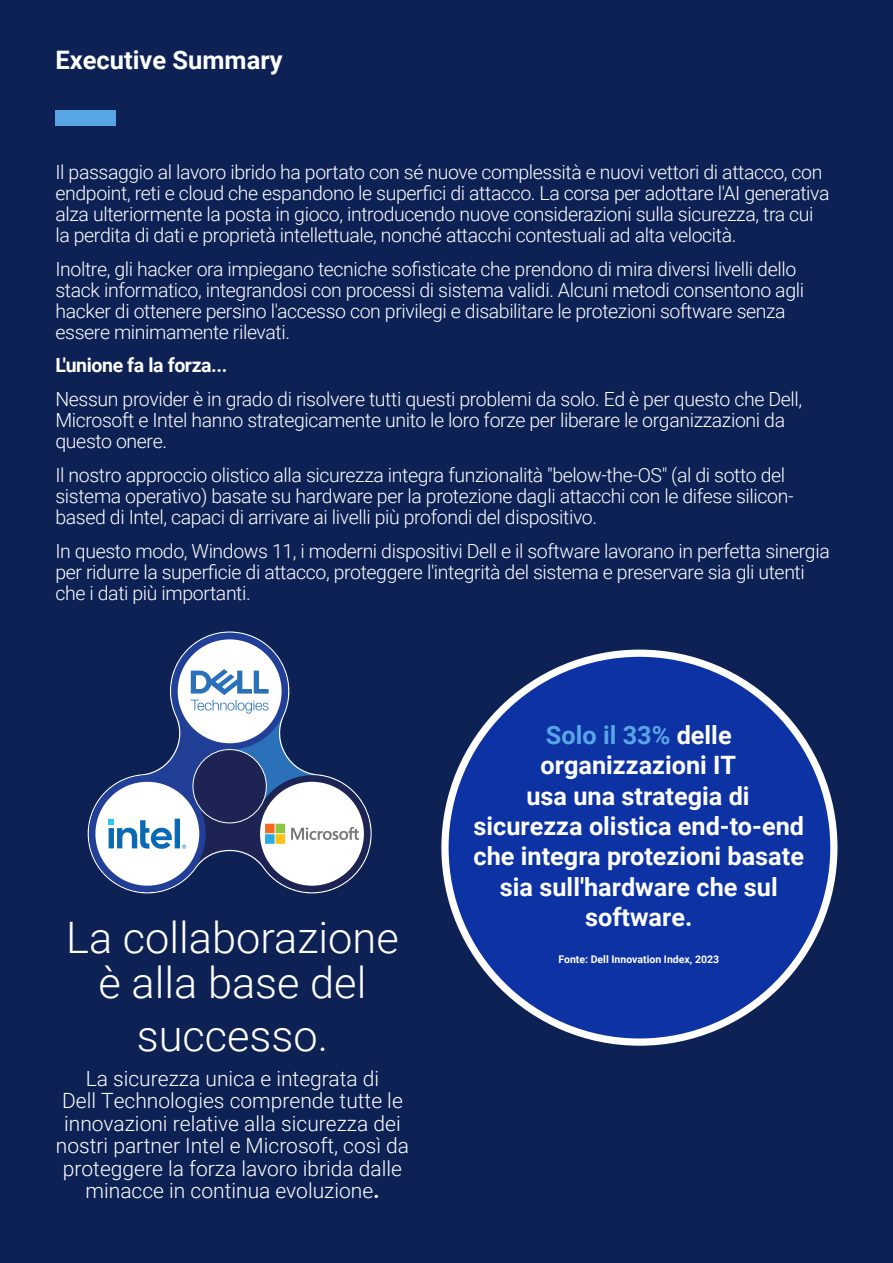
<style>
.page{position:relative;width:893px;height:1263px;background:#0d2155}
.page>*{position:absolute;margin:0;border:0;box-sizing:border-box;transform-origin:0 0}
.t1{font:300 43.35px/52.1px "Roboto";color:#fff;text-align:center}
.t2{font:700 25.5px "Roboto";color:#fff}
.t3{font:700 25.2px/30.3px "Roboto";color:#fff;text-align:center}
.t4{font:300 21px/22.5px "Roboto";color:#fff;text-align:center}
.t5{font:300 19.5px/21px "Roboto";letter-spacing:-.02em;color:#fff}
.t6{font:700 19.5px "Roboto";letter-spacing:-.02em;color:#fff}
.t7{font:700 10.5px "Roboto";color:#fff}
.s1{font-weight:700}
.s2{color:#58a5e6}
</style>
<div class="page">
<div style="left:445px;top:653px;width:389px;height:389px;background:#0c32a4;border-radius:50%"></div>
<svg style="left:290px;top:760px;width:82px;height:133px"></svg>
<svg style="left:88px;top:631px;width:202px;height:262px"></svg>
<div style="left:178px;top:639px;width:104px;height:104px;background:#fff;border-radius:50%"></div>
<div style="left:193px;top:749px;width:73px;height:74px;background:#1d2453;border-radius:50%"></div>
<svg style="left:191px;top:669px;width:78px;height:45px"></svg>
<svg style="left:89px;top:775px;width:281px;height:117px"></svg>
<div style="left:56px;top:111px;width:60px;height:15px;background:#58a5e6"></div>
<h2 class="t2" style="left:56px;top:42px;width:229px">Executive Summary</h2>
<p class="t5" style="left:56px;top:161px;width:776px">Il passaggio al lavoro ibrido ha portato con sé nuove complessità e nuovi vettori di attacco, con endpoint, reti e cloud che espandono le superfici di attacco. La corsa per adottare l'AI generativa alza ulteriormente la posta in gioco, introducendo nuove considerazioni sulla sicurezza, tra cui la perdita di dati e proprietà intellettuale, nonché attacchi contestuali ad alta velocità.</p>
<p class="t5" style="left:56px;top:257px;width:750px">Inoltre, gli hacker ora impiegano tecniche sofisticate che prendono di mira diversi livelli dello stack informatico, integrandosi con processi di sistema validi. Alcuni metodi consentono agli hacker di ottenere persino l'accesso con privilegi e disabilitare le protezioni software senza essere minimamente rilevati.</p>
<p class="t6" style="left:56px;top:352px;width:174px">L'unione fa la forza...</p>
<p class="t5" style="left:56px;top:388px;width:748px">Nessun provider è in grado di risolvere tutti questi problemi da solo. Ed è per questo che Dell,<br>Microsoft e Intel hanno strategicamente unito le loro forze per liberare le organizzazioni da questo onere.</p>
<p class="t5" style="left:56px;top:464px;width:740px">Il nostro approccio olistico alla sicurezza integra funzionalità "below-the-OS" (al di sotto del sistema operativo) basate su hardware per la protezione dagli attacchi con le difese silicon&shy;based di Intel, capaci di arrivare ai livelli più profondi del dispositivo.</p>
<p class="t5" style="left:56px;top:539px;width:776px">In questo modo, Windows 11, i moderni dispositivi Dell e il software lavorano in perfetta sinergia per ridurre la superficie di attacco, proteggere l'integrità del sistema e preservare sia gli utenti che i dati più importanti.</p>
<h1 class="t1" style="left:66px;top:910px;width:334px">La collaborazione</h1>
<h1 class="t1" style="left:99px;top:955px;width:269px">è alla base del successo.</h1>
<p class="t4" style="left:56px;top:1066px;width:355px">La sicurezza unica e integrata di<br>Dell Technologies comprende tutte le innovazioni relative alla sicurezza dei nostri partner Intel e Microsoft, così da proteggere la forza lavoro ibrida dalle minacce in continua evoluzione<span class="s1">.</span></p>
<p class="t3" style="left:474px;top:719px;width:332px"><span class="s2">Solo il 33%</span> delle organizzazioni IT<br>usa una strategia di sicurezza olistica end-to-end che integra protezioni basate sia sull'hardware che sul software.</p>
<p class="t7" style="left:558px;top:952px;width:162px">Fonte: Dell Innovation Index, 2023</p>
</div>
